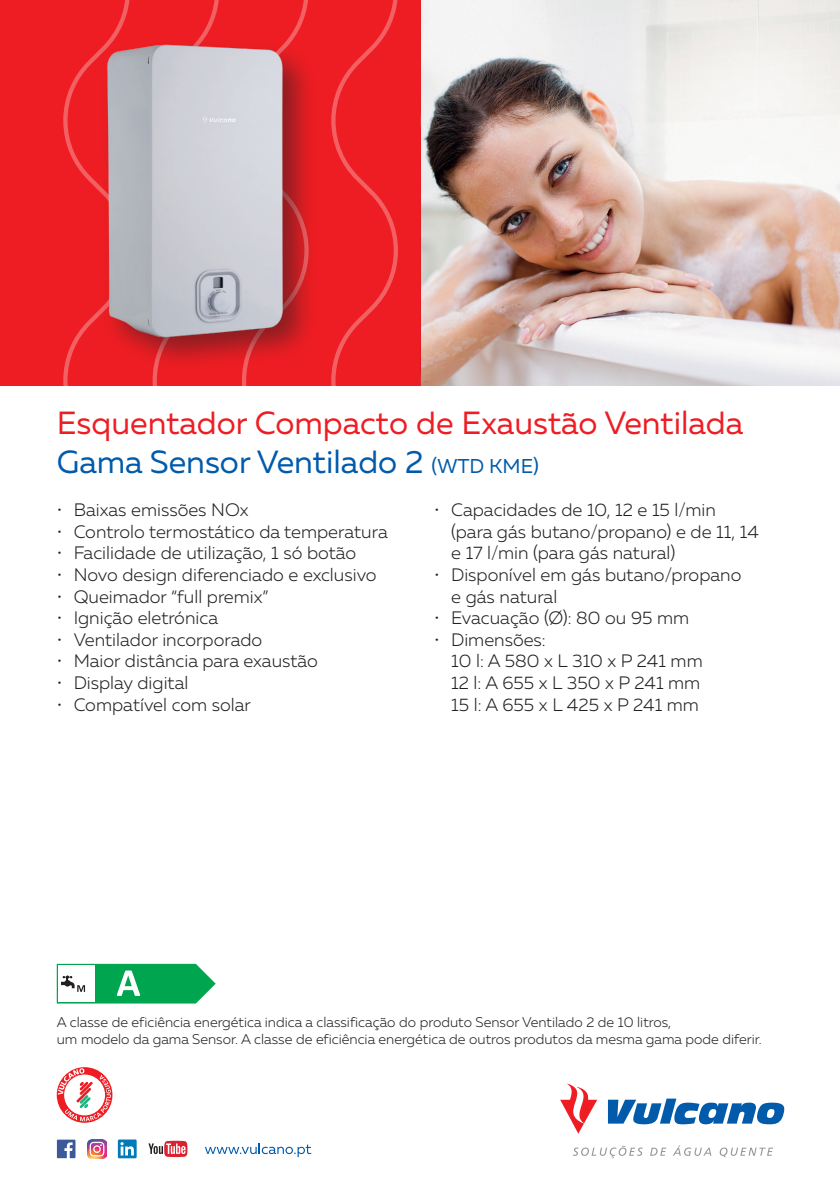
<style>
.page{position:relative;width:840px;height:1191px;background:#fff}
.page>*{position:absolute;margin:0;border:0;box-sizing:border-box;transform-origin:0 0}
.t1{font:32px "Muller";color:#ee1d23}
.t2{font:32px "Muller";color:#015aaa}
.t3{font:300 18px/21.6px "Muller";color:#231f20}
.t4{font:300 14px "Muller";color:#231f20}
.s1{font-size:20px}
</style>
<div class="page">
<img style="left:420px;top:0;width:419px;height:386px">
<svg style="left:560px;top:1083px;width:37px;height:50px"></svg>
<svg style="left:608px;top:1098px;width:175px;height:26px"></svg>
<svg style="left:573px;top:1145px;width:69px;height:13px"></svg>
<svg style="left:650px;top:1147px;width:16px;height:8px"></svg>
<svg style="left:673px;top:1145px;width:38px;height:10px"></svg>
<svg style="left:719px;top:1147px;width:53px;height:10px"></svg>
<svg style="left:57px;top:1067px;width:55px;height:55px"></svg>
<svg style="left:205px;top:1143px;width:106px;height:14px"></svg>
<svg style="left:148px;top:1140px;width:39px;height:17px"></svg>
<svg style="left:118px;top:1139px;width:19px;height:19px"></svg>
<svg style="left:57px;top:1139px;width:18px;height:19px"></svg>
<img style="left:87px;top:1139px;width:19px;height:19px">
<div style="left:0;top:0;width:420px;height:386px;background:#ee1d23"></div>
<svg style="left:63px;top:0;width:335px;height:386px"></svg>
<img style="left:81px;top:9px;width:249px;height:373px">
<svg style="left:57px;top:963px;width:158px;height:40px"></svg>
<p class="t1" style="left:57px;top:403px;width:687px">Esquentador Compacto de Exaustão Ventilada</p>
<p class="t2" style="left:57px;top:442px;width:483px">Gama Sensor Ventilado 2 <span class="s1">(WTD KME)</span></p>
<p class="t3" style="left:57px;top:499px;width:193px">• Baixas emissões NOx</p>
<p class="t3" style="left:57px;top:520px;width:332px">• Controlo termostático da temperatura</p>
<p class="t3" style="left:57px;top:542px;width:301px">• Facilidade de utilização, 1 só botão</p>
<p class="t3" style="left:57px;top:563px;width:321px">• Novo design diferenciado e exclusivo</p>
<p class="t3" style="left:57px;top:585px;width:213px">• Queimador “full premix”</p>
<p class="t3" style="left:57px;top:607px;width:163px">• Ignição eletrónica</p>
<p class="t3" style="left:57px;top:628px;width:207px">• Ventilador incorporado</p>
<p class="t3" style="left:57px;top:650px;width:262px">• Maior distância para exaustão</p>
<p class="t3" style="left:57px;top:671px;width:133px">• Display digital</p>
<p class="t3" style="left:57px;top:693px;width:196px">• Compatível com solar</p>
<p class="t3" style="left:451px;top:499px;width:309px;text-indent:-17px">• Capacidades de 10, 12 e 15 l/min (para gás butano/propano) e de 11, 14 e 17 l/min (para gás natural)</p>
<p class="t3" style="left:451px;top:563px;width:291px;text-indent:-17px">• Disponível em gás butano/propano e gás natural</p>
<p class="t3" style="left:434px;top:607px;width:256px">• Evacuação (Ø): 80 ou 95 mm</p>
<p class="t3" style="left:451px;top:628px;width:253px;text-indent:-17px">• Dimensões:<br>10 l: A 580 x L 310 x P 241 mm<br>12 l: A 655 x L 350 x P 241 mm<br>15 l: A 655 x L 425 x P 241 mm</p>
<p class="t4" style="left:57px;top:1013px;width:615px">A classe de eficiência energética indica a classificação do produto Sensor Ventilado 2 de 10 litros,</p>
<p class="t4" style="left:57px;top:1030px;width:706px">um modelo da gama Sensor. A classe de eficiência energética de outros produtos da mesma gama pode diferir.</p>
</div>
